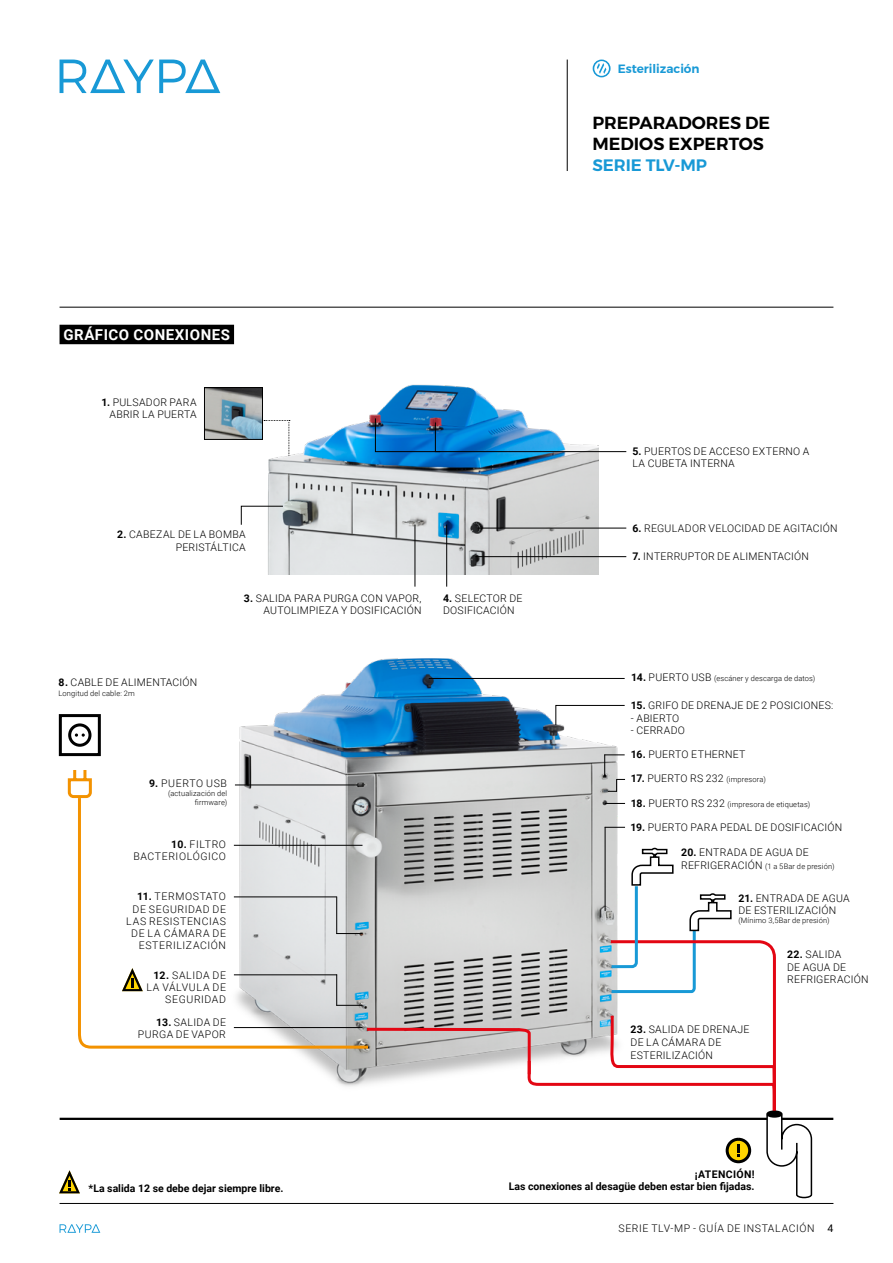
<style>
.page{position:relative;width:893px;height:1263px;background:#fff}
.page>*{position:absolute;margin:0;border:0;box-sizing:border-box;transform-origin:0 0}
.t1{font:600 17.4px/21px "Montserrat";color:#000}
.t2{font:600 16.5px "Montserrat";color:#1899d6}
.t3{font:700 15px "Roboto";letter-spacing:.035em;color:#fff}
.t4{font:600 12px "Montserrat";color:#1899d6}
.t5{font:300 10.5px/12.6px "Roboto";letter-spacing:.025em;color:#000}
.t6{font:700 10.5px/12px "Roboto";color:#000;text-align:right}
.t7{font:300 10.5px/12.1px "Roboto";letter-spacing:.055em;color:#000;text-align:right}
.t8{font:300 10.5px/12px "Roboto";letter-spacing:.06em;color:#000;text-align:right}
.t9{font:300 7.5px/8.7px "Roboto";letter-spacing:.02em;color:#000;text-align:right}
.s1{font-weight:700}
.s2{font-weight:700;font-size:10.5px}
.s3{font-size:10.5px}
.s4{font-size:7.5px}
.s5{font-weight:400}
</style>
<div class="page">
<hr style="left:60px;top:307px;width:773px;height:1px;background:#000">
<svg style="left:60px;top:1224px;width:40px;height:9px"></svg>
<hr style="left:60px;top:1203px;width:773px;height:1px;background:#000">
<hr style="left:567px;top:60px;width:1px;height:111px;background:#000">
<svg style="left:60px;top:60px;width:160px;height:33px"></svg>
<svg style="left:593px;top:60px;width:18px;height:17px"></svg>
<img style="left:249px;top:306px;width:350px;height:268px">
<div style="left:60px;top:325px;width:174px;height:19px;background:#000"></div>
<hr style="left:60px;top:1118px;width:773px;height:2px;background:#000">
<hr style="left:415px;top:524px;width:1px;height:63px;background:#000">
<svg style="left:375px;top:418px;width:252px;height:34px"></svg>
<svg style="left:241px;top:505px;width:43px;height:20px"></svg>
<img style="left:172px;top:658px;width:454px;height:460px">
<hr style="left:446px;top:524px;width:1px;height:63px;background:#000">
<svg style="left:555px;top:705px;width:70px;height:21px"></svg>
<hr style="left:477px;top:528px;width:149px;height:1px;background:#000">
<hr style="left:475px;top:556px;width:151px;height:1px;background:#000">
<img style="left:206px;top:389px;width:55px;height:49px">
<div style="left:204px;top:387px;width:59px;height:53px;border:1px solid #000"></div>
<svg style="left:58px;top:714px;width:43px;height:43px"></svg>
<svg style="left:67px;top:770px;width:25px;height:29px"></svg>
<svg style="left:76px;top:795px;width:295px;height:255px"></svg>
<svg style="left:122px;top:968px;width:21px;height:23px"></svg>
<hr style="left:234px;top:845px;width:128px;height:1px;background:#000">
<hr style="left:234px;top:896px;width:103px;height:1px;background:#000">
<hr style="left:234px;top:1027px;width:128px;height:1px;background:#000">
<hr style="left:234px;top:974px;width:103px;height:1px;background:#000">
<hr style="left:235px;top:784px;width:129px;height:1px;background:#000">
<hr style="left:429px;top:678px;width:196px;height:1px;background:#000">
<svg style="left:604px;top:754px;width:21px;height:38px"></svg>
<svg style="left:605px;top:803px;width:20px;height:1px"></svg>
<svg style="left:606px;top:827px;width:19px;height:1px"></svg>
<hr style="left:605px;top:827px;width:1px;height:84px;background:#000">
<svg style="left:59px;top:1170px;width:21px;height:23px"></svg>
<svg style="left:336px;top:847px;width:477px;height:352px"></svg>
<p class="t4" style="left:618px;top:59px;width:83px">Esterilización</p>
<h1 class="t1" style="left:592px;top:113px;width:179px">PREPARADORES DE<br>MEDIOS EXPERTOS</h1>
<h2 class="t2" style="left:592px;top:152px;width:116px">SERIE TLV-MP</h2>
<h3 class="t3" style="left:64px;top:324px;width:168px">GRÁFICO CONEXIONES</h3>
<p class="t5" style="left:101px;top:395px;width:97px;text-align:right"><span class="s1">1.</span> PULSADOR PARA<br>ABRIR LA PUERTA</p>
<p class="t5" style="left:117px;top:528px;width:130px;text-align:right"><span class="s1">2.</span> CABEZAL DE LA BOMBA<br>PERISTÁLTICA</p>
<p class="t5" style="left:244px;top:591px;width:179px;text-align:right"><span class="s1">3.</span> SALIDA PARA PURGA CON VAPOR,<br>AUTOLIMPIEZA Y DOSIFICACIÓN</p>
<p class="t5" style="left:443px;top:591px;width:81px"><span class="s1">4.</span> SELECTOR DE<br>DOSIFICACIÓN</p>
<p class="t5" style="left:59px;top:675px;width:140px"><span class="s1">8.</span> CABLE DE ALIMENTACIÓN</p>
<p class="t9" style="left:58px;top:689px;width:78px">Longitud del cable: 2m</p>
<p class="t8" style="left:149px;top:777px;width:79px"><span class="s1">9.</span> PUERTO USB</p>
<p class="t9" style="left:168px;top:789px;width:61px">(actualización del firmware)</p>
<p class="t7" style="left:133px;top:838px;width:94px"><span class="s1">10.</span> FILTRO<br>BACTERIOLÓGICO</p>
<p class="t8" style="left:126px;top:890px;width:101px"><span class="s1">11.</span> TERMOSTATO<br>DE SEGURIDAD DE<br>LAS RESISTENCIAS<br>DE LA CÁMARA DE<br>ESTERILIZACIÓN</p>
<p class="t7" style="left:146px;top:968px;width:81px"><span class="s1">12.</span> SALIDA DE<br>LA VÁLVULA DE<br>SEGURIDAD</p>
<p class="t5" style="left:138px;top:1016px;width:90px;line-height:12.1px;text-align:right"><span class="s1">13.</span> SALIDA DE<br>PURGA DE VAPOR</p>
<p class="t5" style="left:632px;top:444px;width:179px"><span class="s1">5.</span> PUERTOS DE ACCESO EXTERNO A<br>LA CUBETA INTERNA</p>
<p class="t5" style="left:632px;top:521px;width:207px"><span class="s1">6.</span> REGULADOR VELOCIDAD DE AGITACIÓN</p>
<p class="t5" style="left:632px;top:550px;width:178px"><span class="s1">7.</span> INTERRUPTOR DE ALIMENTACIÓN</p>
<p class="t9" style="left:631px;top:674px;width:186px"><span class="s2">14.</span> <span class="s3">PUERTO USB</span> (escáner y descarga de datos)</p>
<p class="t5" style="left:631px;top:699px;width:204px"><span class="s1">15.</span> GRIFO DE DRENAJE DE 2 POSICIONES:</p>
<p class="t5" style="left:631px;top:711px;width:50px">- ABIERTO</p>
<p class="t5" style="left:631px;top:724px;width:56px">- CERRADO</p>
<p class="t5" style="left:631px;top:748px;width:116px"><span class="s1">16.</span> PUERTO ETHERNET</p>
<p class="t5" style="left:631px;top:772px;width:136px"><span class="s1">17.</span> PUERTO RS 232 <span class="s4">(impresora)</span></p>
<p class="t9" style="left:631px;top:799px;width:181px"><span class="s2">18.</span> <span class="s3">PUERTO RS 232</span> (impresora de etiquetas)</p>
<p class="t5" style="left:631px;top:820px;width:213px"><span class="s1">19.</span> PUERTO PARA PEDAL DE DOSIFICACIÓN</p>
<p class="t5" style="left:681px;top:846px;width:129px"><span class="s1">20.</span> ENTRADA DE AGUA DE</p>
<p class="t9" style="left:681px;top:862px;width:155px"><span class="s3">REFRIGERACIÓN</span> (1 a 5Bar de presión)</p>
<p class="t5" style="left:738px;top:891px;width:113px"><span class="s1">21.</span> ENTRADA DE AGUA<br>DE ESTERILIZACIÓN</p>
<p class="t9" style="left:738px;top:916px;width:93px">(Mínimo 3,5Bar de presión)</p>
<p class="t5" style="left:631px;top:1023px;width:120px"><span class="s1">23.</span> SALIDA DE DRENAJE<br>DE LA CÁMARA DE<br>ESTERILIZACIÓN</p>
<p class="t5" style="left:787px;top:948px;width:83px"><span class="s1">22.</span> SALIDA<br>DE AGUA DE<br>REFRIGERACIÓN</p>
<p class="t6" style="left:89px;top:1182px;width:196px">*La salida 12 se debe dejar siempre libre.</p>
<p class="t6" style="left:509px;top:1168px;width:247px">¡ATENCIÓN!<br>Las conexiones al desagüe deben estar bien fijadas.</p>
<p class="t7" style="left:618px;top:1222px;width:217px">SERIE TLV-MP - GUÍA DE INSTALACIÓN <span class="s5">4</span></p>
</div>
